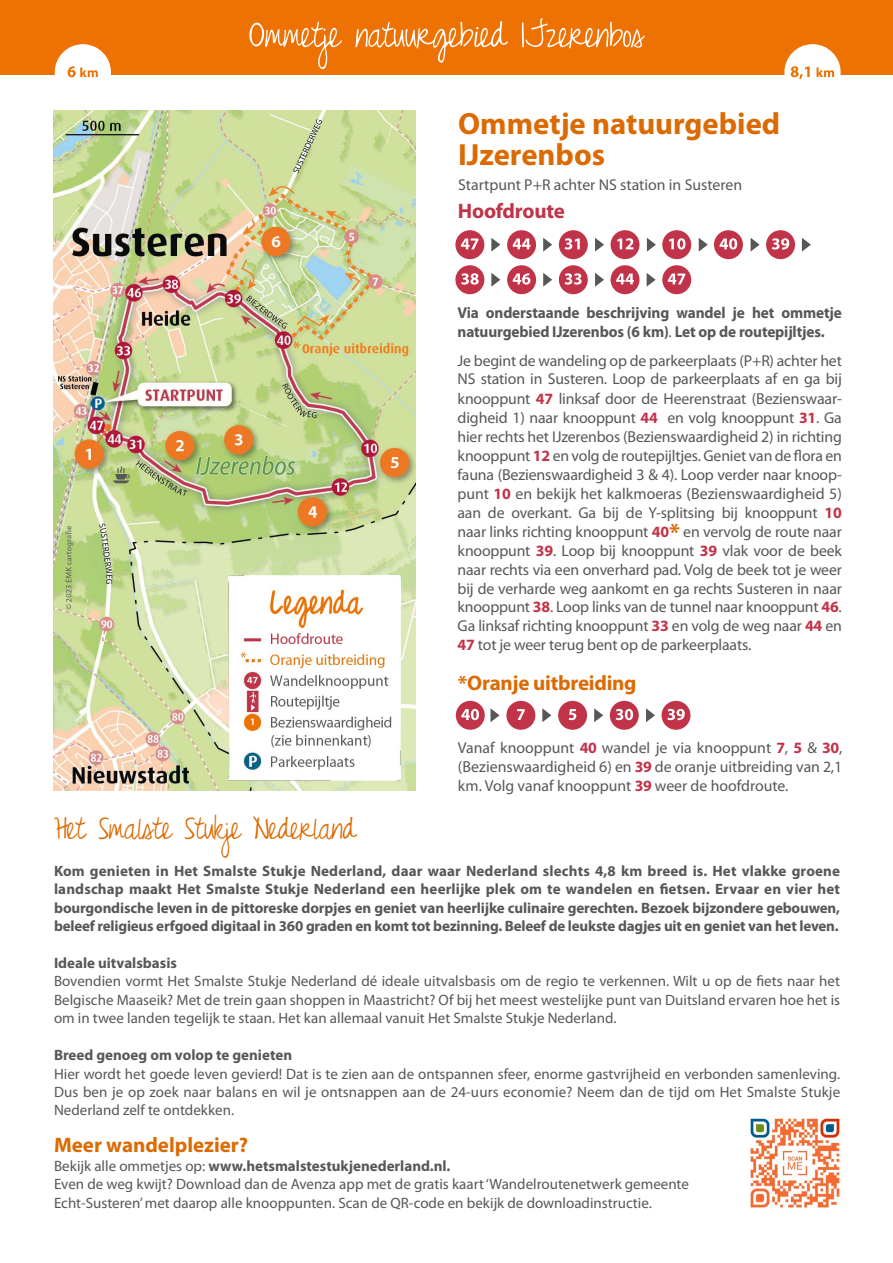
<style>
.page{position:relative;width:893px;height:1263px;background:#fff}
.page>*{position:absolute;margin:0;border:0;box-sizing:border-box;transform-origin:0 0}
.t1{font:700 30.75px "Myriad Pro";color:#dc6a02}
.Kopregel_kader{font:27px "Just Realize";letter-spacing:-.01em;color:#dc6a02}
.Tussenkop_oranje{font:700 21px "Myriad Pro";letter-spacing:-.005em;color:#dc6a02}
.t2{font:700 21px "Myriad Pro";letter-spacing:-.01em;color:#c13348}
.t3{font:15.75px/19px "Myriad Pro";letter-spacing:-.005em;color:#575756;text-align:justify}
.t4{font:700 15.75px/18.9px "Myriad Pro";letter-spacing:-.01em;color:#575756}
.t5{font:15px/18.5px "Myriad Pro";color:#575756}
.Tussenkop_kader{font:700 15px/18.5px "Myriad Pro";color:#575756}
.s1{font-weight:400}
.s2{font-weight:700;color:#c13348}
.s3{font-size:15.9px}
.s4{font-weight:700;font-size:24px;color:#dc6a02}
</style>
<div class="page">
<img style="left:54px;top:111px;width:361px;height:680px">
<img style="left:228px;top:575px;width:173px;height:205px">
<svg style="left:113px;top:466px;width:17px;height:17px"></svg>
<div style="left:611px;top:230px;width:28px;height:29px;background:#c13348;border-radius:50%"></div>
<svg style="left:617px;top:238px;width:16px;height:11px"></svg>
<div style="left:611px;top:265px;width:28px;height:29px;background:#c13348;border-radius:50%"></div>
<svg style="left:616px;top:273px;width:18px;height:11px"></svg>
<div style="left:662px;top:230px;width:29px;height:29px;background:#c13348;border-radius:50%"></div>
<svg style="left:669px;top:238px;width:16px;height:12px"></svg>
<div style="left:714px;top:230px;width:29px;height:29px;background:#c13348;border-radius:50%"></div>
<svg style="left:719px;top:238px;width:18px;height:12px"></svg>
<div style="left:559px;top:230px;width:29px;height:29px;background:#c13348;border-radius:50%"></div>
<svg style="left:565px;top:238px;width:15px;height:12px"></svg>
<div style="left:559px;top:265px;width:29px;height:29px;background:#c13348;border-radius:50%"></div>
<div style="left:662px;top:265px;width:29px;height:29px;background:#c13348;border-radius:50%"></div>
<svg style="left:565px;top:273px;width:17px;height:12px"></svg>
<svg style="left:668px;top:273px;width:17px;height:11px"></svg>
<div style="left:455px;top:230px;width:29px;height:29px;background:#c13348;border-radius:50%"></div>
<svg style="left:461px;top:238px;width:17px;height:11px"></svg>
<div style="left:455px;top:265px;width:29px;height:29px;background:#c13348;border-radius:50%"></div>
<svg style="left:461px;top:273px;width:18px;height:12px"></svg>
<div style="left:507px;top:230px;width:29px;height:29px;background:#c13348;border-radius:50%"></div>
<svg style="left:513px;top:238px;width:17px;height:11px"></svg>
<div style="left:507px;top:265px;width:29px;height:29px;background:#c13348;border-radius:50%"></div>
<svg style="left:513px;top:273px;width:17px;height:12px"></svg>
<div style="left:766px;top:230px;width:29px;height:29px;background:#c13348;border-radius:50%"></div>
<svg style="left:772px;top:238px;width:17px;height:12px"></svg>
<svg style="left:802px;top:238px;width:9px;height:14px"></svg>
<svg style="left:491px;top:238px;width:9px;height:14px"></svg>
<svg style="left:491px;top:273px;width:9px;height:14px"></svg>
<svg style="left:543px;top:238px;width:9px;height:14px"></svg>
<svg style="left:543px;top:273px;width:9px;height:14px"></svg>
<svg style="left:647px;top:273px;width:9px;height:14px"></svg>
<svg style="left:595px;top:238px;width:9px;height:14px"></svg>
<svg style="left:595px;top:273px;width:9px;height:14px"></svg>
<svg style="left:647px;top:238px;width:9px;height:14px"></svg>
<svg style="left:699px;top:238px;width:9px;height:14px"></svg>
<svg style="left:751px;top:238px;width:9px;height:13px"></svg>
<div style="left:661px;top:701px;width:29px;height:29px;background:#c13348;border-radius:50%"></div>
<svg style="left:667px;top:709px;width:18px;height:11px"></svg>
<div style="left:610px;top:701px;width:29px;height:29px;background:#c13348;border-radius:50%"></div>
<svg style="left:616px;top:709px;width:17px;height:11px"></svg>
<div style="left:506px;top:701px;width:29px;height:29px;background:#c13348;border-radius:50%"></div>
<svg style="left:517px;top:709px;width:8px;height:11px"></svg>
<div style="left:558px;top:701px;width:29px;height:29px;background:#c13348;border-radius:50%"></div>
<svg style="left:569px;top:709px;width:7px;height:11px"></svg>
<div style="left:456px;top:701px;width:29px;height:29px;background:#c13348;border-radius:50%"></div>
<svg style="left:461px;top:709px;width:18px;height:11px"></svg>
<svg style="left:490px;top:708px;width:10px;height:14px"></svg>
<svg style="left:542px;top:708px;width:9px;height:14px"></svg>
<svg style="left:594px;top:708px;width:9px;height:14px"></svg>
<svg style="left:646px;top:708px;width:9px;height:14px"></svg>
<img style="left:750px;top:1118px;width:91px;height:90px">
<div style="left:0;top:0;width:893px;height:74px;background:#ee7203"></div>
<svg style="left:249px;top:18px;width:396px;height:51px"></svg>
<div style="left:784px;top:44px;width:57px;height:56px;background:#fff;border-radius:50%"></div>
<svg style="left:791px;top:66px;width:43px;height:13px"></svg>
<div style="left:55px;top:44px;width:56px;height:56px;background:#fff;border-radius:50%"></div>
<svg style="left:68px;top:66px;width:30px;height:11px"></svg>
<p class="t1" style="left:458px;top:103px;width:324px">Ommetje natuurgebied</p>
<p class="t1" style="left:458px;top:135px;width:149px">IJzerenbos</p>
<p class="t3" style="left:458px;top:175px;width:285px">Startpunt P+R achter NS station in Susteren</p>
<p class="t2" style="left:458px;top:198px;width:108px">Hoofdroute</p>
<p class="t4" style="left:457px;top:303px;width:386px">Via onderstaande beschrijving wandel je het ommetje natuurgebied IJzerenbos (6 km)<span class="s1">.</span> Let op de routepijltjes.</p>
<p class="t3" style="left:457px;top:350px;width:386px">Je begint de wandeling op de parkeerplaats (P+R) achter het NS station in Susteren. Loop de parkeerplaats af en ga bij knooppunt <span class="s2">47</span> linksaf door de Heerenstraat <span class="s3">(Bezienswaar&shy;digheid 1)</span> naar knooppunt <span class="s2">44</span> en volg knooppunt <span class="s2">31</span>. Ga hier rechts het IJzerenbos <span class="s3">(Bezienswaardigheid 2)</span> in richting knooppunt <span class="s2">12</span> en volg de routepijltjes. Geniet van de flora en fauna <span class="s3">(Bezienswaardigheid 3 &amp; 4)</span>. Loop verder naar knoop&shy;punt <span class="s2">10</span> en bekijk het kalkmoeras <span class="s3">(Bezienswaardigheid 5)</span></p>
<p class="t3" style="left:457px;top:503px;width:386px">aan de overkant. Ga bij de Y-splitsing bij knooppunt <span class="s2">10 </span>naar links richting knooppunt <span class="s2">40</span><span class="s4">*</span> en vervolg de route naar knooppunt <span class="s2">39</span>. Loop bij knooppunt <span class="s2">39</span> vlak voor de beek naar rechts via een onverhard pad. Volg de beek tot je weer bij de verharde weg aankomt en ga rechts Susteren in naar knooppunt <span class="s2">38</span>. Loop links van de tunnel naar knooppunt <span class="s2">46</span>.<br>Ga linksaf richting knooppunt <span class="s2">33</span> en volg de weg naar <span class="s2">44</span> en <span class="s2">47</span> tot je weer terug bent op de parkeerplaats.</p>
<p class="Tussenkop_oranje" style="left:458px;top:669px;width:180px">*Oranje uitbreiding</p>
<p class="t3" style="left:458px;top:738px;width:386px">Vanaf knooppunt <span class="s2">40</span> wandel je via knooppunt <span class="s2">7</span>, <span class="s2">5</span> &amp; <span class="s2">30</span>, <span class="s3">(Bezienswaardigheid 6)</span> en <span class="s2">39</span> de oranje uitbreiding van 2,1 km. Volg vanaf knooppunt <span class="s2">39</span> weer de hoofdroute.</p>
<p class="Kopregel_kader" style="left:54px;top:813px;width:303px">Het Smalste Stukje Nederland</p>
<p class="Tussenkop_kader" style="left:54px;top:861px;width:788px">Kom genieten in Het Smalste Stukje Nederland, daar waar Nederland slechts 4,8 km breed is. Het vlakke groene</p>
<p class="Tussenkop_kader" style="left:54px;top:879px;width:787px">landschap maakt Het Smalste Stukje Nederland een heerlijke plek om te wandelen en fietsen. Ervaar en vier het</p>
<p class="Tussenkop_kader" style="left:54px;top:898px;width:787px">bourgondische leven in de pittoreske dorpjes en geniet van heerlijke culinaire gerechten. Bezoek bijzondere gebouwen, beleef religieus erfgoed digitaal in 360 graden en komt tot bezinning. Beleef de leukste dagjes uit en geniet van het leven.</p>
<p class="Tussenkop_kader" style="left:54px;top:953px;width:124px">Ideale uitvalsbasis</p>
<p class="t5" style="left:54px;top:972px;width:788px">Bovendien vormt Het Smalste Stukje Nederland dé ideale uitvalsbasis om de regio te verkennen. Wilt u op de fiets naar het</p>
<p class="t5" style="left:54px;top:990px;width:788px">Belgische Maaseik? Met de trein gaan shoppen in Maastricht? Of bij het meest westelijke punt van Duitsland ervaren hoe het is om in twee landen tegelijk te staan. Het kan allemaal vanuit Het Smalste Stukje Nederland.</p>
<p class="Tussenkop_kader" style="left:54px;top:1045px;width:240px">Breed genoeg om volop te genieten</p>
<p class="t5" style="left:54px;top:1064px;width:788px">Hier wordt het goede leven gevierd! Dat is te zien aan de ontspannen sfeer, enorme gastvrijheid en verbonden samenleving.<br>Dus ben je op zoek naar balans en wil je ontsnappen aan de 24-uurs economie? Neem dan de tijd om Het Smalste Stukje</p>
<p class="t5" style="left:54px;top:1101px;width:182px">Nederland zelf te ontdekken.</p>
<p class="Tussenkop_oranje" style="left:54px;top:1131px;width:196px">Meer wandelplezier?</p>
<p class="Tussenkop_kader" style="left:54px;top:1156px;width:398px"><span class="s1">Bekijk alle ommetjes op:</span> www.hetsmalstestukjenederland.nl.</p>
<p class="t5" style="left:54px;top:1175px;width:636px">Even de weg kwijt? Download dan de Avenza app met de gratis kaart ‘Wandelroutenetwerk gemeente</p>
<p class="t5" style="left:54px;top:1193px;width:599px">Echt-Susteren’ met daarop alle knooppunten. Scan de QR-code en bekijk de downloadinstructie.</p>
</div>
